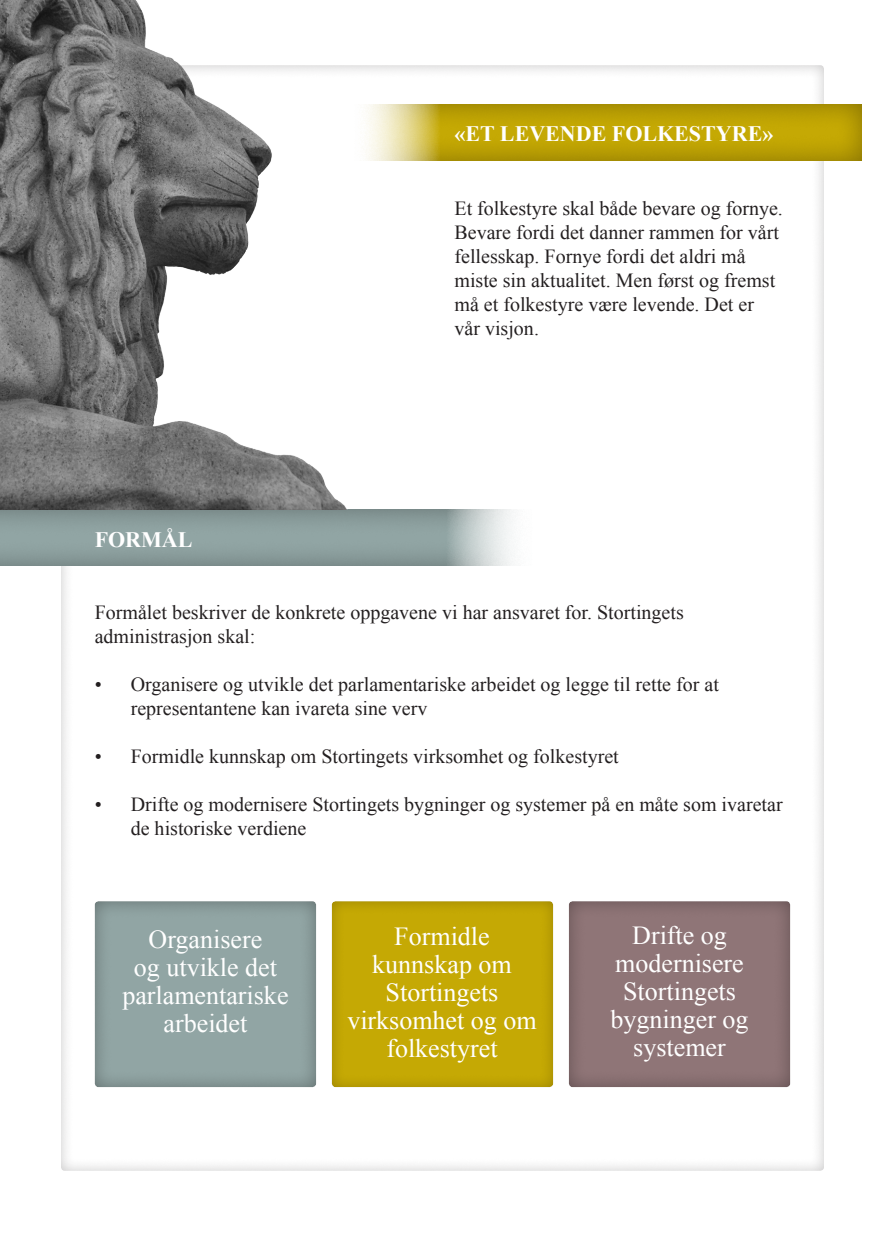
<style>
.page{position:relative;width:885px;height:1236px;background:#fff}
.page>*{position:absolute;margin:0;border:0;box-sizing:border-box;transform-origin:0 0}
.infobokser{font:26px/28px "Times New Roman";color:#fff;text-align:center}
.overskrifter{font:700 22px "Times New Roman";color:#fff}
.Brødtekst{font:20px/24px "Times New Roman";color:#231f20}
</style>
<div class="page">
<div style="left:0;top:508px;width:537px;height:60px;background:#231f20;opacity:.4"></div>
<div style="left:94px;top:892px;width:224px;height:197px;background:#231f20;opacity:.4"></div>
<div style="left:331px;top:892px;width:223px;height:196px;background:#231f20;opacity:.28"></div>
<div style="left:568px;top:898px;width:223px;height:190px;background:#231f20;opacity:.4"></div>
<img style="left:0;top:0;width:350px;height:509px">
<div style="left:347px;top:102px;width:516px;height:60px;background:#231f20;opacity:.4"></div>
<p class="overskrifter" style="left:454px;top:118px;width:320px">«ET LEVENDE FOLKESTYRE»</p>
<p class="overskrifter" style="left:95px;top:524px;width:99px">FORMÅL</p>
<p class="Brødtekst" style="left:454px;top:196px;width:330px">Et folkestyre skal både bevare og fornye.<br>Bevare fordi det danner rammen for vårt fellesskap. Fornye fordi det aldri må miste sin aktualitet. Men først og fremst må et folkestyre være levende. Det er vår visjon.</p>
<p class="Brødtekst" style="left:95px;top:600px;width:590px">Formålet beskriver de konkrete oppgavene vi har ansvaret for. Stortingets administrasjon skal:</p>
<p class="Brødtekst" style="left:131px;top:672px;width:589px;text-indent:-36px">• Organisere og utvikle det parlamentariske arbeidet og legge til rette for at representantene kan ivareta sine verv</p>
<p class="Brødtekst" style="left:95px;top:744px;width:525px">• Formidle kunnskap om Stortingets virksomhet og folkestyret</p>
<p class="Brødtekst" style="left:131px;top:792px;width:653px;text-indent:-36px">• Drifte og modernisere Stortingets bygninger og systemer på en måte som ivaretar de historiske verdiene</p>
<p class="infobokser" style="left:122px;top:924px;width:168px">Organisere<br>og utvikle det parlamentariske arbeidet</p>
<p class="infobokser" style="left:347px;top:922px;width:191px">Formidle kunnskap om<br>Stortingets virksomhet og om folkestyret</p>
<p class="infobokser" style="left:610px;top:921px;width:139px">Drifte og modernisere<br>Stortingets bygninger og systemer</p>
</div>
